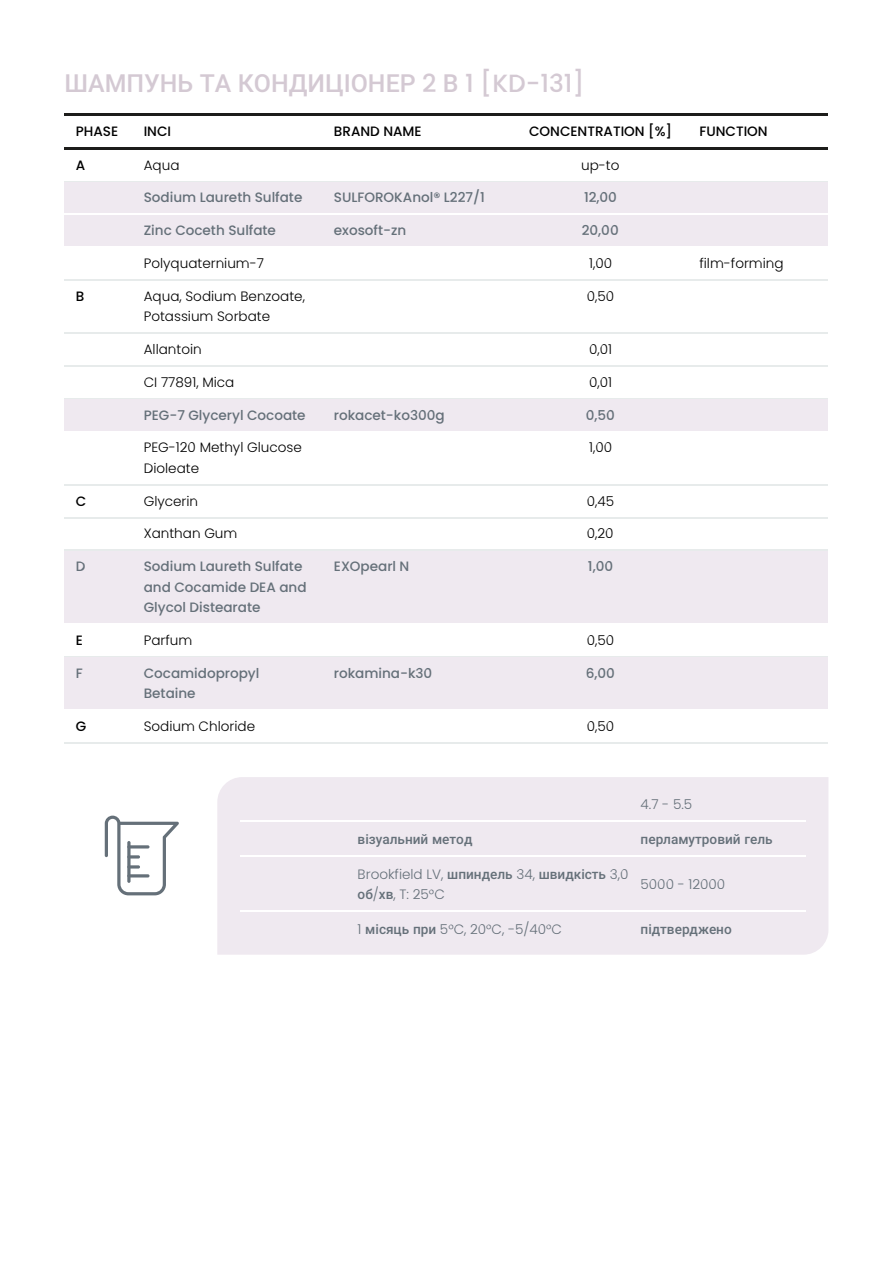
<style>
.page{position:relative;width:893px;height:1263px;background:#fff}
.page>*{position:absolute;margin:0;border:0;box-sizing:border-box;transform-origin:0 0}
.t1{font:500 24.9px "Roboto";letter-spacing:.005em;color:#d4c9d3}
.t2{font:500 13.5px/20.4px "Poppins";letter-spacing:.005em;color:#657079}
.t3{font:13.5px/20.4px "Light Poppins";letter-spacing:.005em;color:#000}
.t4{font:13.5px/20.4px "Light Poppins";letter-spacing:.005em;color:#657079}
.t5{font:500 13.5px "Poppins";letter-spacing:.005em;color:#000}
.t6{font:500 13.5px "Roboto";letter-spacing:.005em;color:#657079}
.s1{font-family:"Medium Poppins";font-weight:400}
.s2{font-family:"Roboto";font-weight:500}
</style>
<div class="page">
<hr style="left:64px;top:113px;width:764px;height:2px;background:#1d1d1b">
<hr style="left:64px;top:147px;width:764px;height:2px;background:#1d1d1b">
<hr style="left:64px;top:181px;width:764px;height:1px;background:#e7ebeb">
<div style="left:64px;top:182px;width:764px;height:33px;background:#efe9f0"></div>
<hr style="left:64px;top:214px;width:764px;height:1px;background:#fff">
<div style="left:64px;top:215px;width:764px;height:33px;background:#efe9f0"></div>
<hr style="left:64px;top:247px;width:764px;height:1px;background:#fff">
<hr style="left:64px;top:279px;width:764px;height:2px;background:#e7ebeb">
<hr style="left:64px;top:333px;width:764px;height:1px;background:#e7ebeb">
<hr style="left:64px;top:365px;width:764px;height:2px;background:#e7ebeb">
<hr style="left:64px;top:398px;width:764px;height:1px;background:#e7ebeb">
<div style="left:64px;top:399px;width:764px;height:33px;background:#efe9f0"></div>
<hr style="left:64px;top:431px;width:764px;height:1px;background:#fff">
<hr style="left:64px;top:484px;width:764px;height:1px;background:#e7ebeb">
<hr style="left:64px;top:517px;width:764px;height:1px;background:#e7ebeb">
<hr style="left:64px;top:550px;width:764px;height:1px;background:#e7ebeb">
<div style="left:64px;top:551px;width:764px;height:73px;background:#efe9f0"></div>
<hr style="left:64px;top:623px;width:764px;height:1px;background:#fff">
<hr style="left:64px;top:656px;width:764px;height:1px;background:#e7ebeb">
<div style="left:64px;top:657px;width:764px;height:53px;background:#efe9f0"></div>
<hr style="left:64px;top:709px;width:764px;height:1px;background:#fff">
<hr style="left:64px;top:742px;width:764px;height:1px;background:#e7ebeb">
<div style="left:217px;top:777px;width:611px;height:178px;background:#efe9f0"></div>
<hr style="left:240px;top:820px;width:113px;height:1px;background:#fff">
<hr style="left:353px;top:820px;width:283px;height:1px;background:#fff">
<hr style="left:636px;top:820px;width:169px;height:1px;background:#fff">
<hr style="left:240px;top:855px;width:113px;height:1px;background:#fff">
<hr style="left:353px;top:855px;width:283px;height:1px;background:#fff">
<hr style="left:636px;top:855px;width:169px;height:1px;background:#fff">
<hr style="left:240px;top:911px;width:113px;height:1px;background:#fff">
<hr style="left:353px;top:911px;width:283px;height:1px;background:#fff">
<hr style="left:636px;top:911px;width:169px;height:1px;background:#fff">
<svg style="left:105px;top:816px;width:74px;height:79px"></svg>
<hr style="left:127px;top:841px;width:3px;height:42px;background:#657079;border-radius:2px">
<svg style="left:127px;top:874px;width:22px;height:4px"></svg>
<svg style="left:127px;top:865px;width:13px;height:4px"></svg>
<svg style="left:127px;top:855px;width:13px;height:4px"></svg>
<svg style="left:127px;top:845px;width:22px;height:4px"></svg>
<h1 class="t1" style="left:64px;top:69px;width:521px">ШАМПУНЬ ТА КОНДИЦІОНЕР <span class="s1">2</span> В <span class="s1">1 [KD-131]</span></h1>
<p class="t5" style="left:76px;top:122px;width:44px">PHASE</p>
<p class="t5" style="left:144px;top:122px;width:29px">INCI</p>
<p class="t5" style="left:334px;top:122px;width:89px">BRAND NAME</p>
<p class="t5" style="left:529px;top:122px;width:144px">CONCENTRATION [%]</p>
<p class="t5" style="left:699px;top:122px;width:70px">FUNCTION</p>
<p class="t5" style="left:76px;top:156px;width:11px">A</p>
<p class="t3" style="left:144px;top:155px;width:37px">Aqua</p>
<p class="t3" style="left:581px;top:155px;width:40px">up-to</p>
<p class="t2" style="left:144px;top:188px;width:160px">Sodium Laureth Sulfate</p>
<p class="t2" style="left:334px;top:188px;width:152px">SULFOROKAnol® L227/1</p>
<p class="t2" style="left:584px;top:188px;width:34px">12,00</p>
<p class="t2" style="left:144px;top:220px;width:134px">Zinc Coceth Sulfate</p>
<p class="t2" style="left:334px;top:220px;width:74px">exosoft-zn</p>
<p class="t2" style="left:581px;top:220px;width:38px">20,00</p>
<p class="t3" style="left:144px;top:253px;width:122px">Polyquaternium-7</p>
<p class="t3" style="left:589px;top:253px;width:24px">1,00</p>
<p class="t3" style="left:699px;top:253px;width:86px">film-forming</p>
<p class="t5" style="left:76px;top:287px;width:10px">B</p>
<p class="t3" style="left:144px;top:286px;width:163px">Aqua, Sodium Benzoate,<br>Potassium Sorbate</p>
<p class="t3" style="left:587px;top:286px;width:29px">0,50</p>
<p class="t3" style="left:144px;top:339px;width:59px">Allantoin</p>
<p class="t3" style="left:589px;top:339px;width:24px">0,01</p>
<p class="t3" style="left:144px;top:372px;width:92px">CI 77891, Mica</p>
<p class="t3" style="left:589px;top:372px;width:24px">0,01</p>
<p class="t2" style="left:144px;top:405px;width:163px">PEG-7 Glyceryl Cocoate</p>
<p class="t2" style="left:334px;top:405px;width:112px">rokacet-ko300g</p>
<p class="t2" style="left:585px;top:405px;width:31px">0,50</p>
<p class="t3" style="left:144px;top:438px;width:159px">PEG-120 Methyl Glucose<br>Dioleate</p>
<p class="t3" style="left:589px;top:438px;width:24px">1,00</p>
<p class="t5" style="left:76px;top:491px;width:12px">C</p>
<p class="t3" style="left:144px;top:491px;width:56px">Glycerin</p>
<p class="t3" style="left:587px;top:491px;width:29px">0,45</p>
<p class="t3" style="left:144px;top:524px;width:95px">Xanthan Gum</p>
<p class="t3" style="left:587px;top:524px;width:28px">0,20</p>
<p class="t2" style="left:76px;top:556px;width:11px">D</p>
<p class="t2" style="left:144px;top:556px;width:164px">Sodium Laureth Sulfate and Cocamide DEA and<br>Glycol Distearate</p>
<p class="t2" style="left:334px;top:556px;width:77px">EXOpearl N</p>
<p class="t2" style="left:588px;top:556px;width:27px">1,00</p>
<p class="t5" style="left:76px;top:631px;width:9px">E</p>
<p class="t3" style="left:144px;top:630px;width:50px">Parfum</p>
<p class="t3" style="left:587px;top:630px;width:29px">0,50</p>
<p class="t2" style="left:76px;top:663px;width:8px">F</p>
<p class="t2" style="left:144px;top:663px;width:117px">Cocamidopropyl<br>Betaine</p>
<p class="t2" style="left:334px;top:663px;width:100px">rokamina-k30</p>
<p class="t2" style="left:585px;top:663px;width:31px">6,00</p>
<p class="t5" style="left:76px;top:717px;width:12px">G</p>
<p class="t3" style="left:144px;top:716px;width:113px">Sodium Chloride</p>
<p class="t3" style="left:587px;top:716px;width:29px">0,50</p>
<p class="t4" style="left:640px;top:794px;width:53px">4.7 - 5.5</p>
<p class="t6" style="left:357px;top:831px;width:116px">візуальний метод</p>
<p class="t6" style="left:640px;top:831px;width:133px">перламутровий гель</p>
<p class="t4" style="left:357px;top:864px;width:272px">Brookfield LV, <span class="s2">шпиндель</span> 34, <span class="s2">швидкість</span> 3,0 <span class="s2">об</span>/<span class="s2">хв</span>, T: 25°C</p>
<p class="t4" style="left:640px;top:874px;width:86px">5000 - 12000</p>
<p class="t4" style="left:357px;top:919px;width:206px">1 <span class="s2">місяць при</span> 5°C, 20°C, -5/40°C</p>
<p class="t6" style="left:640px;top:922px;width:93px">підтверджено</p>
</div>
